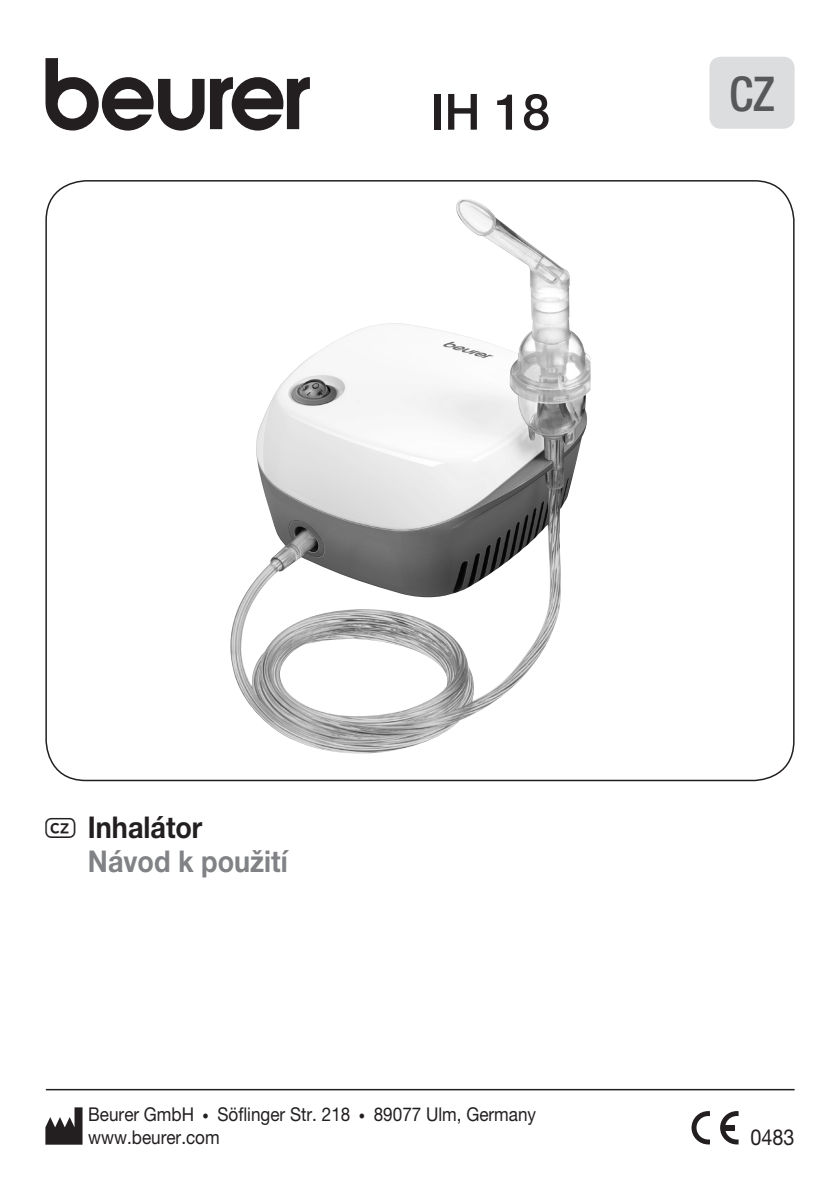
<style>
.page{position:relative;width:840px;height:1191px;background:#fff}
.page>*{position:absolute;margin:0;border:0;box-sizing:border-box;transform-origin:0 0}
.t1{font:500 50px "Helvetica Neue LT Pro";color:#231f20}
.t2{font:500 condensed 48px "Helvetica Neue LT Pro";color:#57585a}
.t3{font:700 30px/34px "Helvetica Neue LTW1 G";color:#808285;scale:.9 1}
.t4{font:22px "Helvetica Neue LTW1 G";color:#231f20;scale:.9 1}
.t5{font:19px/22.8px "Helvetica Neue LT Pro";color:#231f20;scale:.9 1}
.s1{font-family:"Laend Beurer 2012";color:#231f20}
.s2{color:#231f20}
.s3{font-size:14px}
</style>
<div class="page">
<svg style="left:45px;top:58px;width:159px;height:73px"></svg>
<svg style="left:210px;top:77px;width:99px;height:54px"></svg>
<div style="left:709px;top:57px;width:85px;height:72px;background:#dcdddf;border-radius:11px"></div>
<hr style="left:46px;top:1089px;width:748px;height:1px;background:#231f20">
<svg style="left:45px;top:1107px;width:37px;height:37px"></svg>
<svg style="left:720px;top:1111px;width:18px;height:33px"></svg>
<div style="left:723px;top:1125px;width:11px;height:5px;background:#231f20"></div>
<svg style="left:691px;top:1111px;width:18px;height:33px"></svg>
<img style="left:230px;top:199px;width:361px;height:555px">
<h1 class="t1" style="left:430px;top:82px;width:121px">IH 18</h1>
<h2 class="t2" style="left:728px;top:65px;width:47px">CZ</h2>
<h3 class="t3" style="left:88px;top:810px;width:223px;text-indent:-43px"><span class="s1">z</span> <span class="s2">Inhalátor<br></span>Návod k použití</h3>
<p class="t5" style="left:88px;top:1102px;width:499px">Beurer GmbH <span class="s3">•</span> Söflinger Str. 218 <span class="s3">•</span> 89077 Ulm, Germany www.beurer.com</p>
<p class="t4" style="left:750px;top:1123px;width:50px">0483</p>
</div>
